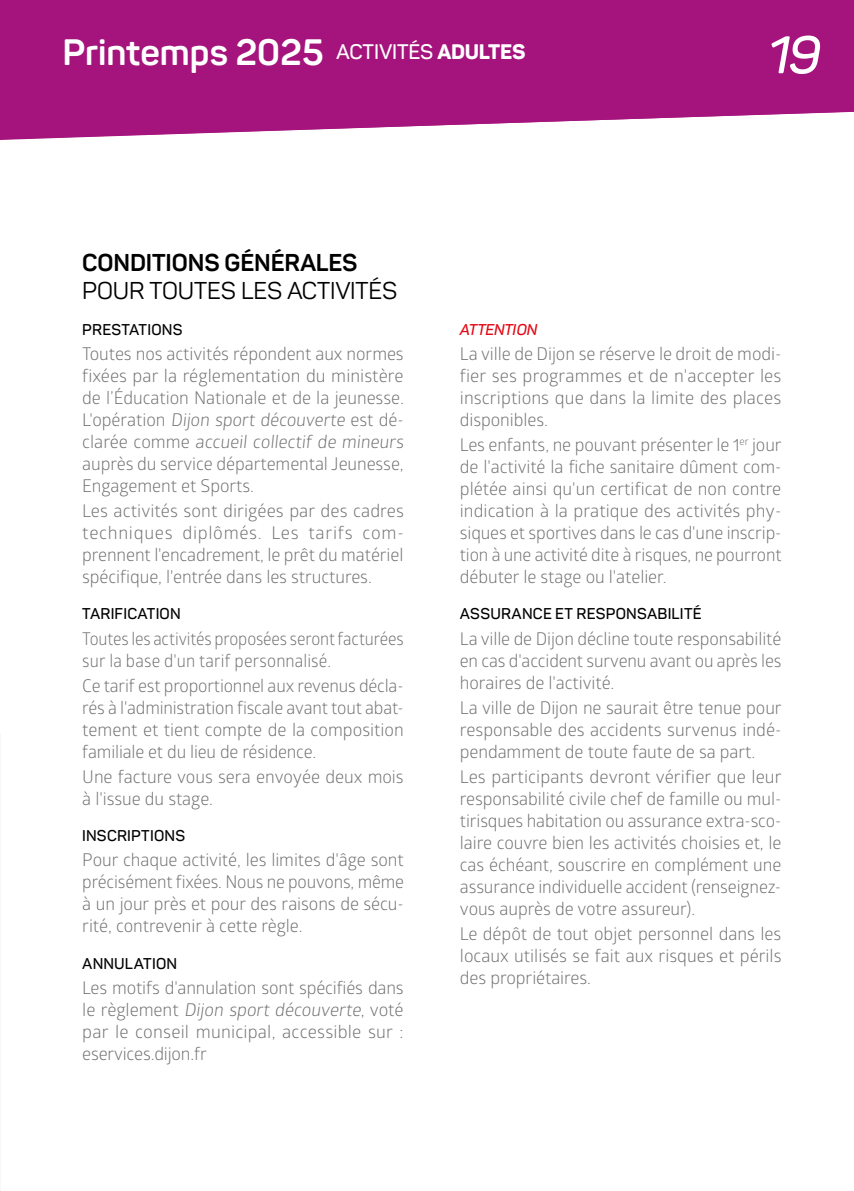
<style>
.page{position:relative;width:854px;height:1191px;background:#fff}
.page>*{position:absolute;margin:0;border:0;box-sizing:border-box;transform-origin:0 0}
.t1{font:italic 600 52px "Panton";color:#fff}
.t2{font:700 36.2px "Panton";color:#fff}
.t3{font:24px "Panton";letter-spacing:-.005em;color:#000}
.t4{font:700 24px "Panton";letter-spacing:-.005em;color:#000}
.t5{font:17.6px/22px "Glober W01";letter-spacing:-.005em;color:#706f6f;text-align:justify}
.t6{font:17.6px/22px "Glober W01";letter-spacing:-.005em;color:#706f6f;scale:.94 1}
.t7{font:600 15.4px "Panton";letter-spacing:.015em;color:#000}
.t8{font:italic 600 15.4px "Panton";letter-spacing:-.02em;color:#e30613}
</style>
<div class="page">
<svg style="left:0;top:0;width:853px;height:139px;background:#ad2988"></svg>
<h2 class="t2" style="left:63px;top:30px;width:464px">Printemps 2025 <sup>ACTIVITÉS</sup> <sup>ADULTES</sup></h2>
<h1 class="t1" style="left:767px;top:23px;width:55px">19</h1>
<h3 class="t4" style="left:82px;top:247px;width:276px">CONDITIONS GÉNÉRALES</h3>
<h3 class="t3" style="left:82px;top:275px;width:316px">POUR TOUTES LES ACTIVITÉS</h3>
<p class="t7" style="left:82px;top:320px;width:102px">PRESTATIONS</p>
<p class="t5" style="left:82px;top:343px;width:325px;text-align:left">Toutes nos activités répondent aux normes fixées par la réglementation du ministère de l’Éducation Nationale et de la jeunesse.<br>L'opération Dijon sport découverte est dé&shy;clarée comme accueil collectif de mineurs auprès du service départemental Jeunesse, Engagement et Sports.</p>
<p class="t5" style="left:82px;top:500px;width:323px">Les activités sont dirigées par des cadres techniques diplômés. Les tarifs com&shy;prennent l'encadrement, le prêt du matériel spécifique, l'entrée dans les structures.</p>
<p class="t7" style="left:82px;top:604px;width:100px">TARIFICATION</p>
<p class="t6" style="left:82px;top:627px;width:343px">Toutes les activités proposées seront facturées sur la base d'un tarif personnalisé.</p>
<p class="t5" style="left:82px;top:674px;width:323px">Ce tarif est proportionnel aux revenus décla&shy;rés à l'administration fiscale avant tout abat&shy;tement et tient compte de la composition familiale et du lieu de résidence.</p>
<p class="t5" style="left:82px;top:766px;width:323px">Une facture vous sera envoyée deux mois à l'issue du stage.</p>
<p class="t7" style="left:82px;top:826px;width:104px">INSCRIPTIONS</p>
<p class="t5" style="left:82px;top:849px;width:323px">Pour chaque activité, les limites d'âge sont précisément fixées. Nous ne pouvons, même à un jour près et pour des raisons de sécu&shy;rité, contrevenir à cette règle.</p>
<p class="t7" style="left:82px;top:953px;width:96px">ANNULATION</p>
<p class="t5" style="left:82px;top:976px;width:323px">Les motifs d'annulation sont spécifiés dans l e rè g l e m e n t Dijon sport découverte, voté par le conseil municipal, accessible sur : eservices.dijon.fr</p>
<p class="t8" style="left:459px;top:320px;width:79px">ATTENTION</p>
<p class="t5" style="left:459px;top:343px;width:323px">La ville de Dijon se réserve le droit de modi&shy;fier ses programmes et de n'accepter les inscriptions que dans la limite des places disponibles.</p>
<p class="t5" style="left:459px;top:434px;width:323px">Les enfants, ne pouvant présenter le 1<sup>er</sup> jour de l'activité la fiche sanitaire dûment com&shy;plétée ainsi qu'un certificat de non contre indication à la pratique des activités phy&shy;siques et sportives dans le cas d'une inscrip&shy;tion à une activité dite à risques, ne pourront débuter le stage ou l'atelier.</p>
<p class="t7" style="left:459px;top:604px;width:243px">ASSURANCE ET RESPONSABILITÉ</p>
<p class="t5" style="left:459px;top:627px;width:323px">La ville de Dijon décline toute responsabilité en cas d'accident survenu avant ou après les horaires de l'activité.</p>
<p class="t5" style="left:459px;top:696px;width:323px">La ville de Dijon ne saurait être tenue pour responsable des accidents survenus indé&shy;pendamment de toute faute de sa part.</p>
<p class="t5" style="left:459px;top:766px;width:323px">Les participants devront vérifier que leur responsabilité civile chef de famille ou mul&shy;tirisques habitation ou assurance extra-sco&shy;laire couvre bien les activités choisies et, le cas échéant, souscrire en complément une assurance individuelle accident (renseignez&shy;vous auprès de votre assureur).</p>
<p class="t5" style="left:459px;top:923px;width:323px">Le dépôt de tout objet personnel dans les locaux utilisés se fait aux risques et périls des propriétaires.</p>
</div>
